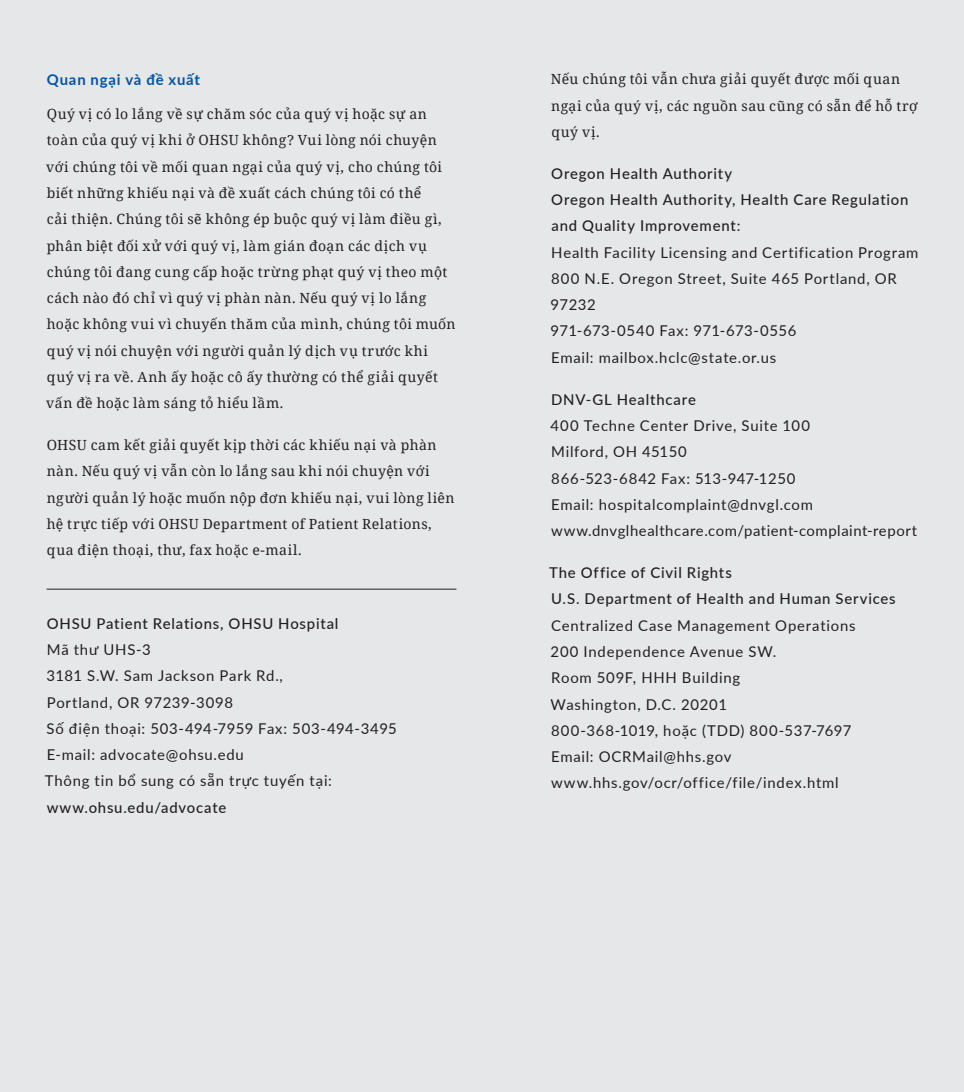
<style>
.page{position:relative;width:964px;height:1092px;background:#fff}
.page>*{position:absolute;margin:0;border:0;box-sizing:border-box;transform-origin:0 0}
.t1{font:14.88px/26.2px "Lato";letter-spacing:.05em;color:#231f20}
.t2{font:500 14.88px/26.2px "Lato";letter-spacing:.055em;color:#231f20}
.t3{font:700 14.88px "Lato";letter-spacing:.055em;color:#0154a6}
.t4{font:14px/26.2px "Noto Serif";letter-spacing:.035em;color:#231f20}
</style>
<div class="page">
<div style="left:0;top:0;width:963px;height:1091px;background:#e6e7e9"></div>
<hr style="left:47px;top:588px;width:409px;height:1px;background:#231f20">
<p class="t3" style="left:47px;top:69px;width:155px">Quan ngại và đề xuất</p>
<p class="t4" style="left:46px;top:100px;width:411px">Quý vị có lo lắng về sự chăm sóc của quý vị hoặc sự an toàn của quý vị khi ở OHSU không? Vui lòng nói chuyện với chúng tôi về mối quan ngại của quý vị, cho chúng tôi biết những khiếu nại và đề xuất cách chúng tôi có thể<br>cải thiện. Chúng tôi sẽ không ép buộc quý vị làm điều gì, phân biệt đối xử với quý vị, làm gián đoạn các dịch vụ chúng tôi đang cung cấp hoặc trừng phạt quý vị theo một cách nào đó chỉ vì quý vị phàn nàn. Nếu quý vị lo lắng hoặc không vui vì chuyến thăm của mình, chúng tôi muốn quý vị nói chuyện với người quản lý dịch vụ trước khi quý vị ra về. Anh ấy hoặc cô ấy thường có thể giải quyết vấn đề hoặc làm sáng tỏ hiểu lầm.</p>
<p class="t4" style="left:47px;top:431px;width:409px">OHSU cam kết giải quyết kịp thời các khiếu nại và phàn nàn. Nếu quý vị vẫn còn lo lắng sau khi nói chuyện với người quản lý hoặc muốn nộp đơn khiếu nại, vui lòng liên hệ trực tiếp với OHSU Department of Patient Relations, qua điện thoại, thư, fax hoặc e-mail.</p>
<p class="t2" style="left:47px;top:609px;width:293px">OHSU Patient Relations, OHSU Hospital</p>
<p class="t1" style="left:45px;top:635px;width:353px">Mã thư UHS-3<br>3181 S.W. Sam Jackson Park Rd.,<br>Portland, OR 97239-3098<br>Số điện thoại: 503-494-7959 Fax: 503-494-3495<br>E-mail: advocate@ohsu.edu<br>Thông tin bổ sung có sẵn trực tuyến tại:</p>
<p class="t2" style="left:47px;top:793px;width:181px">www.ohsu.edu/advocate</p>
<p class="t4" style="left:550px;top:66px;width:368px">Nếu chúng tôi vẫn chưa giải quyết được mối quan ngại của quý vị, các nguồn sau cũng có sẵn để hỗ trợ quý vị.</p>
<p class="t2" style="left:551px;top:160px;width:358px">Oregon Health Authority<br>Oregon Health Authority, Health Care Regulation and Quality Improvement:</p>
<p class="t1" style="left:550px;top:238px;width:369px">Health Facility Licensing and Certification Program 800 N.E. Oregon Street, Suite 465 Portland, OR 97232<br>971-673-0540 Fax: 971-673-0556<br>Email: mailbox.hclc@state.or.us</p>
<p class="t2" style="left:551px;top:385px;width:146px">DNV-GL Healthcare</p>
<p class="t1" style="left:550px;top:412px;width:368px">400 Techne Center Drive, Suite 100<br>Milford, OH 45150<br>866-523-6842 Fax: 513-947-1250<br>Email: hospitalcomplaint@dnvgl.com www.dnvglhealthcare.com/patient-complaint-report</p>
<p class="t2" style="left:549px;top:559px;width:348px">The Office of Civil Rights<br>U.S. Department of Health and Human Services</p>
<p class="t1" style="left:550px;top:611px;width:306px">Centralized Case Management Operations<br>200 Independence Avenue SW.<br>Room 509F, HHH Building<br>Washington, D.C. 20201<br>800-368-1019, hoặc (TDD) 800-537-7697<br>Email: OCRMail@hhs.gov www.hhs.gov/ocr/office/file/index.html</p>
</div>
